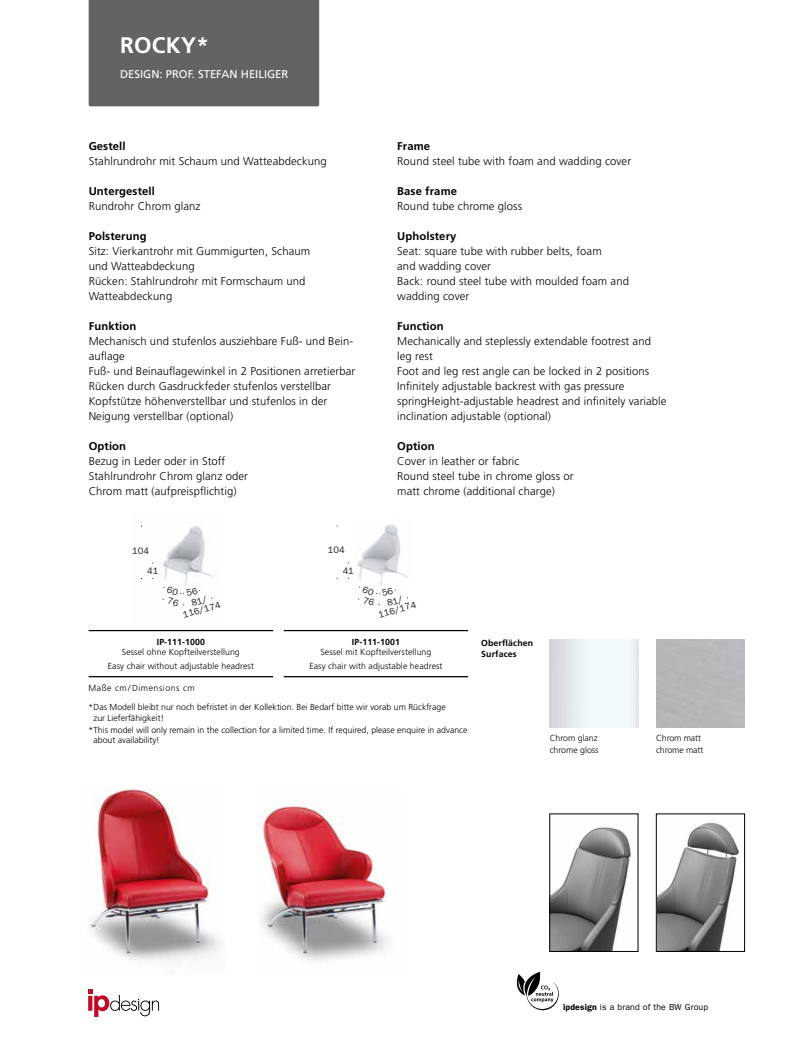
<style>
.page{position:relative;width:798px;height:1053px;background:#fff}
.page>*{position:absolute;margin:0;border:0;box-sizing:border-box;transform-origin:0 0}
.t1{font:700 22.5px "Frutiger LT Pro";letter-spacing:.01em;color:#fff}
.t2{font:300 11.25px/15px "Frutiger LT Pro";letter-spacing:.01em;color:#000}
.t3{font:700 11.25px "Frutiger LT Pro";letter-spacing:.01em;color:#000}
.t4{font:11.25px "Frutiger LT Pro";color:#fff}
.t5{font:9.38px/8.8px "ITC Franklin Gothic Std";color:#1e1f1d;text-align:center}
.t6{font:300 8.75px/14.1px "Frutiger LT Pro";color:#000}
.t7{font:700 8.75px/11.2px "Frutiger LT Pro";letter-spacing:.02em;color:#000}
.t8{font:8.75px "ITC Franklin Gothic Std";letter-spacing:.02em;color:#000}
.t9{font:300 8.75px "Frutiger LT Pro";letter-spacing:.06em;color:#000}
.s1{font-weight:600}
</style>
<div class="page">
<svg style="left:516px;top:971px;width:42px;height:39px"></svg>
<div style="left:89px;top:0;width:230px;height:106px;background:#646363"></div>
<hr style="left:89px;top:630px;width:184px;height:1px;background:#000">
<hr style="left:283px;top:630px;width:185px;height:1px;background:#000">
<hr style="left:89px;top:676px;width:184px;height:1px;background:#000">
<hr style="left:283px;top:676px;width:185px;height:1px;background:#000">
<img style="left:88px;top:788px;width:134px;height:172px">
<img style="left:551px;top:827px;width:80px;height:122px">
<img style="left:658px;top:823px;width:81px;height:126px">
<div style="left:656px;top:813px;width:88px;height:138px;border:1px solid #000"></div>
<img style="left:141px;top:526px;width:72px;height:73px">
<img style="left:357px;top:525px;width:51px;height:61px">
<img style="left:257px;top:802px;width:130px;height:160px">
<svg style="left:88px;top:989px;width:71px;height:27px"></svg>
<svg style="left:162px;top:586px;width:38px;height:20px"></svg>
<svg style="left:358px;top:586px;width:37px;height:20px"></svg>
<h1 class="t1" style="left:120px;top:32px;width:90px">ROCKY*</h1>
<p class="t4" style="left:120px;top:67px;width:170px">DESIGN: PROF. STEFAN HEILIGER</p>
<p class="t3" style="left:89px;top:140px;width:38px">Gestell</p>
<p class="t2" style="left:89px;top:154px;width:239px">Stahlrundrohr mit Schaum und Watteabdeckung</p>
<p class="t3" style="left:89px;top:185px;width:68px">Untergestell</p>
<p class="t2" style="left:89px;top:199px;width:113px">Rundrohr Chrom glanz</p>
<p class="t3" style="left:89px;top:230px;width:59px">Polsterung</p>
<p class="t2" style="left:89px;top:244px;width:223px">Sitz: Vierkantrohr mit Gummigurten, Schaum und Watteabdeckung<br>Rücken: Stahlrundrohr mit Formschaum und<br>Watteabdeckung</p>
<p class="t3" style="left:89px;top:320px;width:49px">Funktion</p>
<p class="t2" style="left:89px;top:334px;width:268px">Mechanisch und stufenlos ausziehbare Fuß- und Bein&shy;auflage<br>Fuß- und Beinauflagewinkel in 2 Positionen arretierbar Rücken durch Gasdruckfeder stufenlos verstellbar Kopfstütze höhenverstellbar und stufenlos in der Neigung verstellbar (optional)</p>
<p class="t3" style="left:89px;top:440px;width:39px">Option</p>
<p class="t2" style="left:89px;top:454px;width:161px">Bezug in Leder oder in Stoff<br>Stahlrundrohr Chrom glanz oder<br>Chrom matt (aufpreispflichtig)</p>
<p class="t5" style="left:132px;top:546px;width:18px">104</p>
<p class="t5" style="left:147px;top:567px;width:13px">41</p>
<p class="t5" style="left:179px;top:602px;width:40px;rotate:-16deg">81/<br>116/174</p>
<p class="t5" style="left:327px;top:546px;width:18px">104</p>
<p class="t5" style="left:342px;top:566px;width:13px">41</p>
<p class="t3" style="left:397px;top:140px;width:34px">Frame</p>
<p class="t2" style="left:397px;top:154px;width:235px">Round steel tube with foam and wadding cover</p>
<p class="t3" style="left:397px;top:185px;width:61px">Base frame</p>
<p class="t2" style="left:397px;top:199px;width:126px">Round tube chrome gloss</p>
<p class="t3" style="left:397px;top:230px;width:61px">Upholstery</p>
<p class="t2" style="left:397px;top:244px;width:233px">Seat: square tube with rubber belts, foam<br>and wadding cover<br>Back: round steel tube with moulded foam and wadding cover</p>
<p class="t3" style="left:397px;top:320px;width:48px">Function</p>
<p class="t2" style="left:397px;top:334px;width:271px">Mechanically and steplessly extendable footrest and leg rest<br>Foot and leg rest angle can be locked in 2 positions Infinitely adjustable backrest with gas pressure springHeight-adjustable headrest and infinitely variable inclination adjustable (optional)</p>
<p class="t3" style="left:397px;top:440px;width:39px">Option</p>
<p class="t2" style="left:397px;top:454px;width:178px">Cover in leather or fabric<br>Round steel tube in chrome gloss or matt chrome (additional charge)</p>
<p class="t5" style="left:375px;top:602px;width:40px;rotate:-16deg">81/<br>116/174</p>
<p class="t7" style="left:157px;top:636px;width:50px">IP-111-1000</p>
<p class="t6" style="left:108px;top:645px;width:148px;text-align:center">Sessel ohne Kopfteilverstellung<br>Easy chair without adjustable headrest</p>
<p class="t9" style="left:89px;top:682px;width:108px">Maße cm/Dimensions cm</p>
<p class="t7" style="left:352px;top:636px;width:50px">IP-111-1001</p>
<p class="t6" style="left:309px;top:645px;width:135px;text-align:center">Sessel mit Kopfteilverstellung<br>Easy chair with adjustable headrest</p>
<p class="t6" style="left:93px;top:701px;width:353px;line-height:10.5px;text-indent:-5px">*Das Modell bleibt nur noch befristet in der Kollektion. Bei Bedarf bitte wir vorab um Rückfrage zur Lieferfähigkeit!</p>
<p class="t6" style="left:93px;top:724px;width:375px;line-height:10.5px;text-indent:-5px">*This model will only remain in the collection for a limited time. If required, please enquire in advance about availability!</p>
<p class="t7" style="left:481px;top:637px;width:54px">Oberflächen<br>Surfaces</p>
<p class="t6" style="left:549px;top:732px;width:50px;line-height:11.2px">Chrom glanz chrome gloss</p>
<p class="t6" style="left:656px;top:732px;width:49px;line-height:11.2px">Chrom matt chrome matt</p>
<p class="t8" style="left:562px;top:1001px;width:147px"><span class="s1">ipdesign</span> is a brand of the BW Group</p>
</div>
